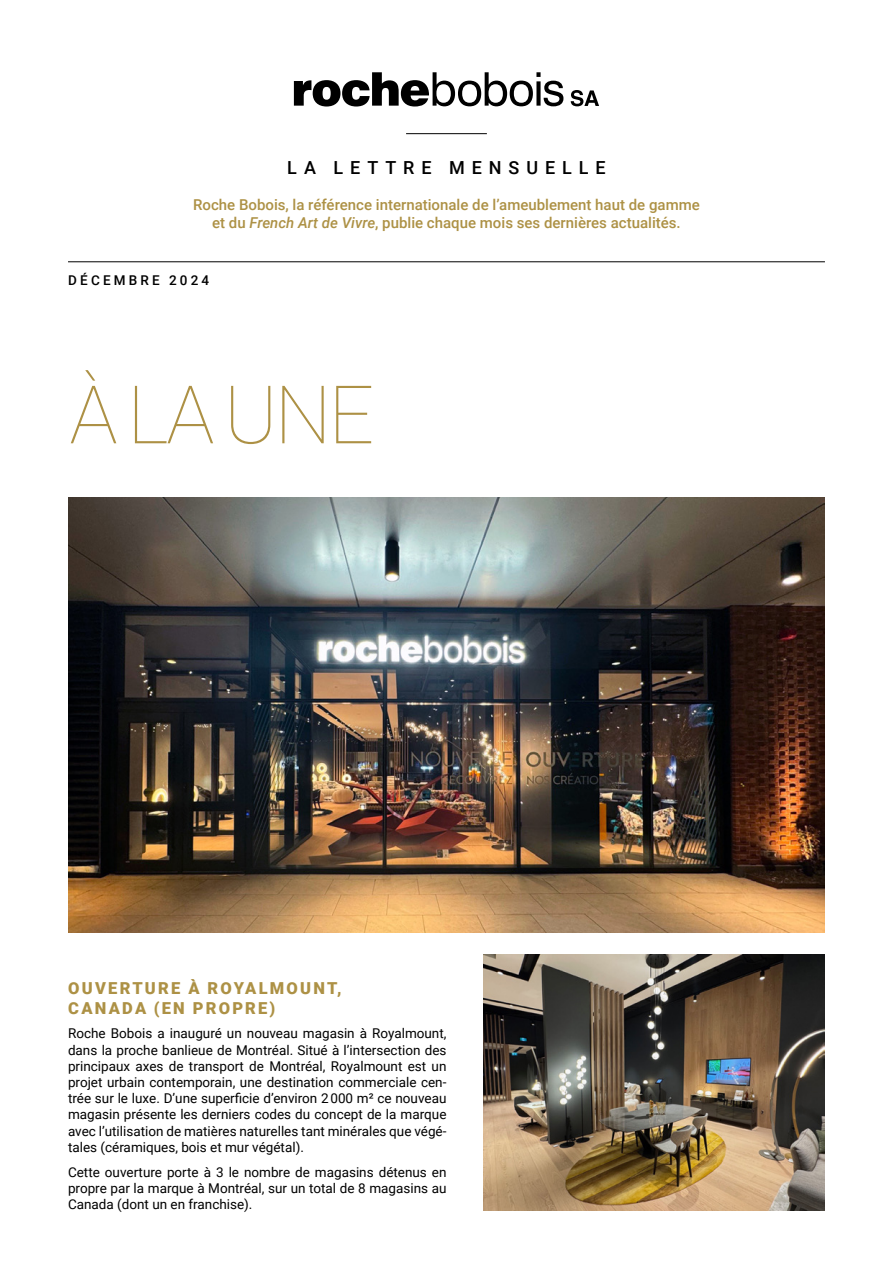
<style>
.page{position:relative;width:893px;height:1263px;background:#fff}
.page>*{position:absolute;margin:0;border:0;box-sizing:border-box;transform-origin:0 0}
.t1{font:100 80.7px "Roboto";color:#ad9145}
.t2{font:500 18px "Roboto";letter-spacing:.385em;color:#000}
.t3{font:900 16.5px/19.8px "Roboto";letter-spacing:.135em;color:#ad9145}
.t4{font:500 15px/18px "Roboto";color:#ad9145;text-align:center}
.t5{font:13.5px/16.2px "Roboto";color:#000;text-align:justify}
.t6{font:500 13.5px "Roboto";letter-spacing:.235em;color:#000}
.s1{font-style:italic}
</style>
<div class="page">
<img style="left:68px;top:497px;width:757px;height:436px">
<img style="left:483px;top:954px;width:342px;height:257px">
<svg style="left:571px;top:90px;width:28px;height:16px"></svg>
<svg style="left:294px;top:72px;width:269px;height:35px"></svg>
<hr style="left:68px;top:261px;width:757px;height:1px;background:#000">
<hr style="left:406px;top:133px;width:81px;height:1px;background:#000">
<h2 class="t2" style="left:287px;top:155px;width:320px">LA LETTRE MENSUELLE</h2>
<p class="t4" style="left:193px;top:195px;width:508px">Roche Bobois, la référence internationale de l’ameublement haut de gamme et du <span class="s1">French Art de Vivre</span>, publie chaque mois ses dernières actualités.</p>
<p class="t6" style="left:68px;top:271px;width:142px">DÉCEMBRE 2024</p>
<h1 class="t1" style="left:69px;top:358px;width:306px">À LA UNE</h1>
<p class="t3" style="left:68px;top:977px;width:275px">OUVERTURE À ROYALMOUNT,<br>CANADA (EN PROPRE)</p>
<p class="t5" style="left:68px;top:1025px;width:380px">Roche Bobois a inauguré un nouveau magasin à Royalmount, dans la proche banlieue de Montréal. Situé à l’intersection des principaux axes de transport de Montréal, Royalmount est un projet urbain contemporain, une destination commerciale cen&shy;trée sur le luxe. D’une superficie d’environ 2 000 m² ce nouveau magasin présente les derniers codes du concept de la marque avec l’utilisation de matières naturelles tant minérales que végé&shy;tales (céramiques, bois et mur végétal).</p>
<p class="t5" style="left:68px;top:1163px;width:380px">Cette ouverture porte à 3 le nombre de magasins détenus en propre par la marque à Montréal, sur un total de 8 magasins au Canada (dont un en franchise).</p>
</div>
